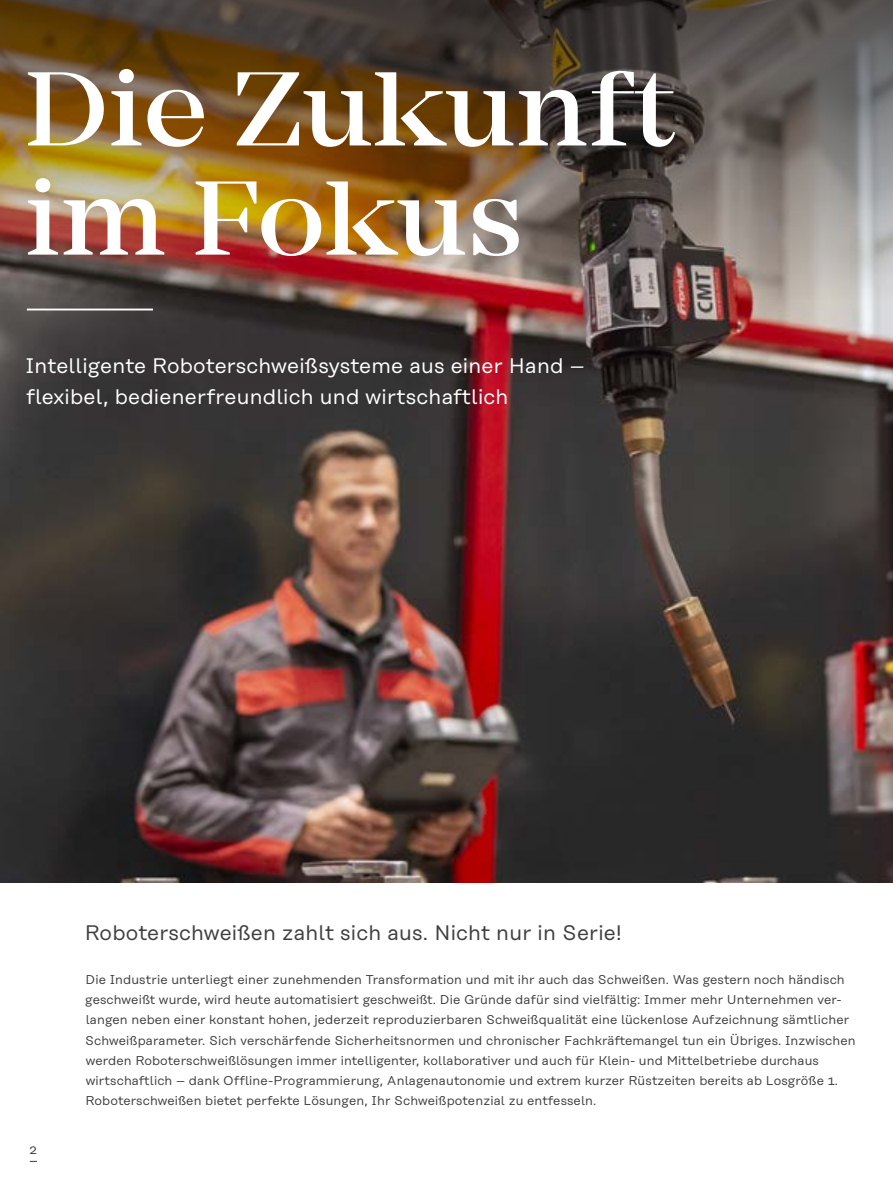
<style>
.page{position:relative;width:893px;height:1191px;background:#fff}
.page>*{position:absolute;margin:0;border:0;box-sizing:border-box;transform-origin:0 0}
.t1{font:500 109.2px/109.2px "Mirador";color:#fff}
.t2{font:21px/31.5px "Rational Text";letter-spacing:.01em;color:#fff}
.t3{font:21px "Rational Text";letter-spacing:.01em;color:#3e3e3f}
.t4{font:12.75px/20.2px "Rational Text";letter-spacing:.01em;color:#3e3e3f}
</style>
<div class="page">
<img style="left:0;top:300px;width:893px;height:582px">
<img style="left:0;top:0;width:893px;height:300px">
<hr style="left:27px;top:308px;width:126px;height:2px;background:#fff">
<h1 class="t1" style="left:25px;top:55px;width:653px">Die Zukunft im Fokus</h1>
<h2 class="t2" style="left:26px;top:349px;width:561px">Intelligente Roboterschweißsysteme aus einer Hand – flexibel, bedienerfreundlich und wirtschaftlich</h2>
<p class="t4" style="left:30px;top:1139px;width:9px">2</p>
<h2 class="t3" style="left:85px;top:920px;width:538px">Roboterschweißen zahlt sich aus. Nicht nur in Serie!</h2>
<p class="t4" style="left:85px;top:969px;width:772px">Die Industrie unterliegt einer zunehmenden Transformation und mit ihr auch das Schweißen. Was gestern noch händisch geschweißt wurde, wird heute automatisiert geschweißt. Die Gründe dafür sind vielfältig: Immer mehr Unternehmen ver&shy;langen neben einer konstant hohen, jederzeit reproduzierbaren Schweißqualität eine lückenlose Aufzeichnung sämtlicher Schweißparameter. Sich verschärfende Sicherheitsnormen und chronischer Fachkräftemangel tun ein Übriges. Inzwischen werden Roboterschweißlösungen immer intelligenter, kollaborativer und auch für Klein- und Mittelbetriebe durchaus wirtschaftlich – dank Offline-Programmierung, Anlagenautonomie und extrem kurzer Rüstzeiten bereits ab Losgröße 1.<br>Roboterschweißen bietet perfekte Lösungen, Ihr Schweißpotenzial zu entfesseln.</p>
</div>
